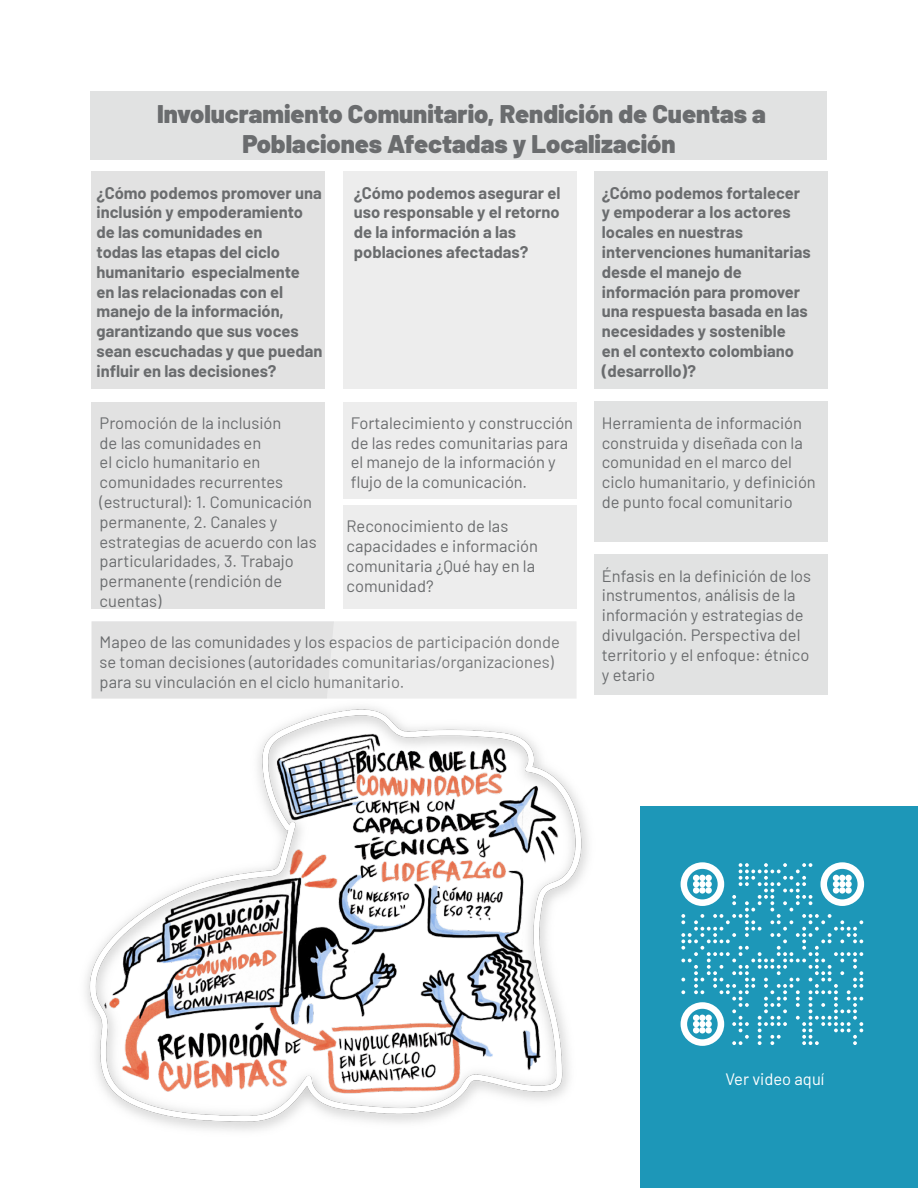
<style>
.page{position:relative;width:918px;height:1188px;background:#fff}
.page>*{position:absolute;margin:0;border:0;box-sizing:border-box;transform-origin:0 0}
.t1{font:900 25.5px/30.6px "Barlow";color:#6a6c6e;text-align:center}
.t2{font:16.5px/19.8px "Barlow";color:#6a6c6e}
.t3{font:700 16.5px/19.8px "Barlow";color:#6a6c6e}
.t4{font:16.5px "Barlow";color:#fff}
</style>
<div class="page">
<div style="left:91px;top:91px;width:736px;height:69px;background:#e1e2e2"></div>
<div style="left:92px;top:171px;width:234px;height:218px;background:#e2e2e2"></div>
<div style="left:92px;top:402px;width:234px;height:207px;background:#e2e2e2"></div>
<div style="left:343px;top:402px;width:234px;height:97px;background:#ededed"></div>
<div style="left:594px;top:402px;width:234px;height:140px;background:#e1e2e2"></div>
<div style="left:343px;top:505px;width:234px;height:104px;background:#ededed"></div>
<div style="left:594px;top:555px;width:234px;height:140px;background:#e1e2e2"></div>
<div style="left:343px;top:171px;width:234px;height:218px;background:#ededed"></div>
<div style="left:594px;top:171px;width:234px;height:218px;background:#e1e2e2"></div>
<img style="left:85px;top:706px;width:503px;height:425px">
<svg style="left:91px;top:621px;width:486px;height:78px;background:#e7e7e7"></svg>
<div style="left:640px;top:806px;width:278px;height:382px;background:#1d97b8"></div>
<svg style="left:681px;top:862px;width:183px;height:184px"></svg>
<div style="left:699px;top:1021px;width:7px;height:6px;background:#fff;border-radius:50%"></div>
<div style="left:705px;top:1021px;width:7px;height:6px;background:#fff;border-radius:50%"></div>
<p class="t1" style="left:157px;top:96px;width:610px">Involucramiento Comunitario, Rendición de Cuentas a<br>Poblaciones Afectadas y Localización</p>
<p class="t3" style="left:97px;top:181px;width:227px">¿Cómo podemos promover una inclusión y empoderamiento de las comunidades en<br>todas las etapas del ciclo humanitario especialmente<br>en las relacionadas con el manejo de la información, garantizando que sus voces sean escuchadas y que puedan influir en las decisiones?</p>
<p class="t3" style="left:354px;top:181px;width:208px">¿Cómo podemos asegurar el uso responsable y el retorno de la información a las poblaciones afectadas?</p>
<p class="t3" style="left:602px;top:181px;width:210px">¿Cómo podemos fortalecer y empoderar a los actores locales en nuestras intervenciones humanitarias desde el manejo de información para promover una respuesta basada en las necesidades y sostenible<br>en el contexto colombiano (desarrollo)?</p>
<p class="t2" style="left:100px;top:412px;width:219px">Promoción de la inclusión<br>de las comunidades en<br>el ciclo humanitario en comunidades recurrentes (estructural): 1. Comunicación permanente, 2. Canales y estrategias de acuerdo con las particularidades, 3. Trabajo permanente (rendición de cuentas)</p>
<p class="t2" style="left:351px;top:412px;width:224px">Fortalecimiento y construcción de las redes comunitarias para el manejo de la información y flujo de la comunicación.</p>
<p class="t2" style="left:602px;top:412px;width:215px">Herramienta de información construida y diseñada con la comunidad en el marco del ciclo humanitario, y definición de punto focal comunitario</p>
<p class="t2" style="left:100px;top:631px;width:462px">Mapeo de las comunidades y los espacios de participación donde se toman decisiones (autoridades comunitarias/organizaciones) para su vinculación en el ciclo humanitario.</p>
<p class="t2" style="left:346px;top:515px;width:193px">Reconocimiento de las capacidades e información comunitaria ¿Qué hay en la comunidad?</p>
<p class="t2" style="left:602px;top:565px;width:211px">Énfasis en la definición de los instrumentos, análisis de la información y estrategias de divulgación. Perspectiva del territorio y el enfoque: étnico y etario</p>
<p class="t4" style="left:725px;top:1067px;width:101px">Ver video aquí</p>
</div>
